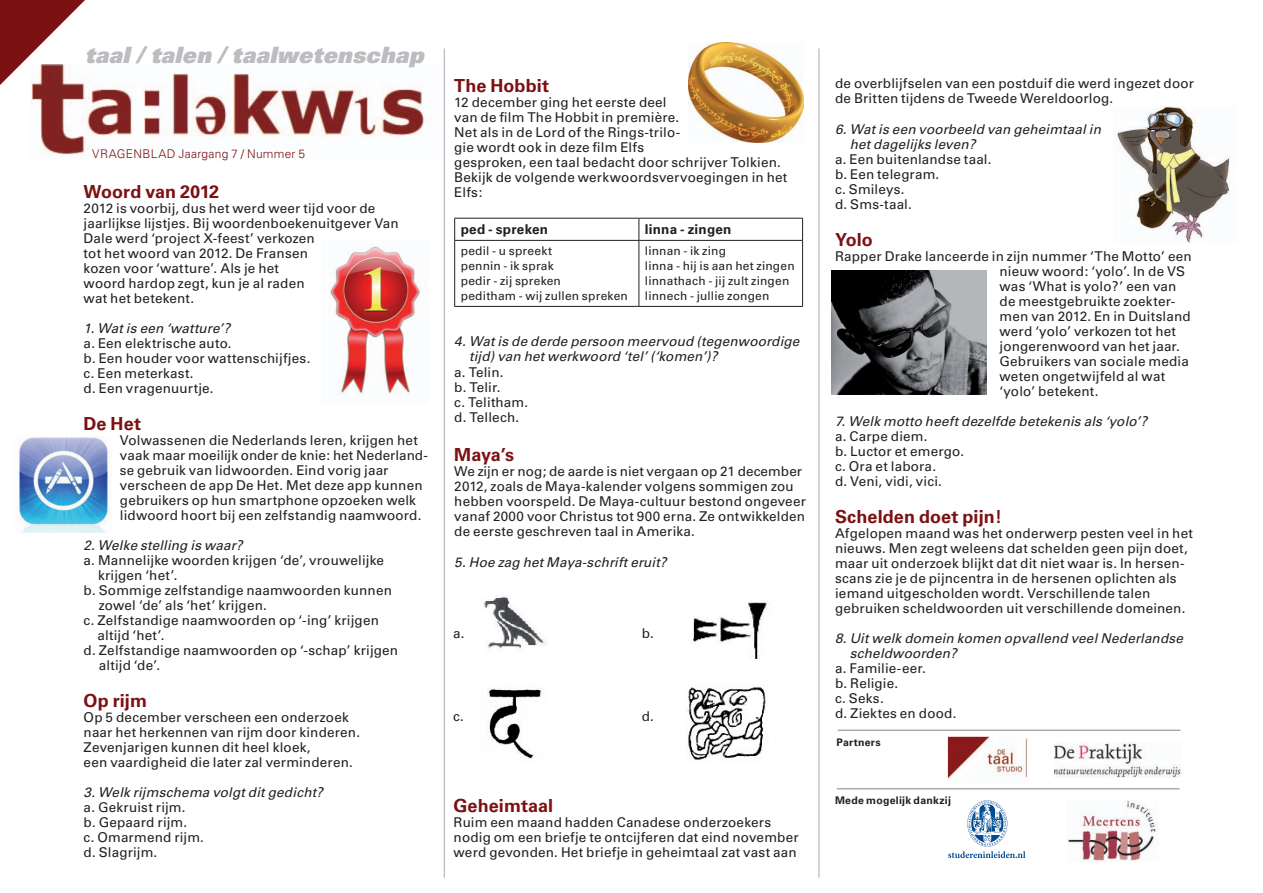
<style>
.page{position:relative;width:1263px;height:893px;background:#fff}
.page>*{position:absolute;margin:0;border:0;box-sizing:border-box;transform-origin:0 0}
.t1{font:italic 900 22.5px "Univers";letter-spacing:.015em;color:#bcbdc0}
.t2{font:700 18px "Univers";letter-spacing:.005em;color:#7c1113}
.t3{font:13.5px/15px "Univers";letter-spacing:.01em;color:#231f20}
.t4{font:italic 13.5px/15.3px "Univers";letter-spacing:.01em;color:#231f20}
.t5{font:700 13.5px "Univers CE";letter-spacing:.015em;color:#231f20}
.t6{font:12px/15px "Univers";letter-spacing:.015em;color:#231f20}
.t7{font:300 12px "Univers";letter-spacing:.02em;color:#7c1113}
.t8{font:700 10.5px "Univers";letter-spacing:.025em;color:#231f20}
</style>
<div class="page">
<hr style="left:444px;top:48px;width:1px;height:830px;background:#a8a9ad">
<hr style="left:819px;top:48px;width:1px;height:830px;background:#a8a9ad">
<img style="left:31px;top:73px;width:394px;height:82px">
<hr style="left:454px;top:218px;width:185px;height:1px;background:#231f20">
<svg style="left:454px;top:219px;width:1px;height:21px"></svg>
<hr style="left:639px;top:218px;width:164px;height:1px;background:#231f20">
<svg style="left:638px;top:219px;width:1px;height:21px"></svg>
<svg style="left:802px;top:219px;width:1px;height:21px"></svg>
<hr style="left:454px;top:240px;width:185px;height:1px;background:#231f20">
<hr style="left:454px;top:241px;width:1px;height:65px;background:#231f20">
<hr style="left:639px;top:240px;width:164px;height:1px;background:#231f20">
<hr style="left:638px;top:241px;width:1px;height:65px;background:#231f20">
<hr style="left:802px;top:241px;width:1px;height:65px;background:#231f20">
<hr style="left:454px;top:306px;width:185px;height:1px;background:#231f20">
<hr style="left:639px;top:306px;width:164px;height:1px;background:#231f20">
<img style="left:1117px;top:106px;width:114px;height:136px">
<svg style="left:0;top:0;width:85px;height:85px"></svg>
<img style="left:1068px;top:801px;width:88px;height:60px">
<svg style="left:948px;top:800px;width:77px;height:58px"></svg>
<hr style="left:838px;top:730px;width:342px;height:1px;background:#808285">
<hr style="left:837px;top:789px;width:342px;height:1px;background:#808285">
<img style="left:1054px;top:743px;width:128px;height:35px">
<img style="left:948px;top:737px;width:80px;height:43px">
<img style="left:19px;top:437px;width:92px;height:95px">
<img style="left:688px;top:43px;width:116px;height:100px">
<img style="left:832px;top:271px;width:155px;height:124px">
<img style="left:330px;top:246px;width:91px;height:149px">
<img style="left:483px;top:595px;width:64px;height:54px">
<img style="left:692px;top:599px;width:79px;height:59px">
<img style="left:487px;top:689px;width:56px;height:70px">
<img style="left:687px;top:687px;width:79px;height:74px">
<h1 class="t1" style="left:85px;top:40px;width:340px">taal / talen / taalwetenschap</h1>
<p class="t7" style="left:92px;top:146px;width:214px">VRAGENBLAD Jaargang 7 / Nummer 5</p>
<h2 class="t2" style="left:84px;top:181px;width:137px">Woord van 2012</h2>
<p class="t3" style="left:84px;top:201px;width:317px">2012 is voorbij, dus het werd weer tijd voor de jaarlijkse lijstjes. Bij woordenboekenuitgever Van Dale werd ‘project X-feest’ verkozen<br>tot het woord van 2012. De Fransen<br>kozen voor ‘watture’. Als je het<br>woord hardop zegt, kun je al raden<br>wat het betekent.</p>
<p class="t4" style="left:84px;top:321px;width:148px">1. Wat is een ‘watture’?</p>
<p class="t3" style="left:84px;top:336px;width:228px">a. Een elektrische auto.<br>b. Een houder voor wattenschijfjes. c. Een meterkast.<br>d. Een vragenuurtje.</p>
<h2 class="t2" style="left:84px;top:413px;width:59px">De Het</h2>
<p class="t3" style="left:120px;top:433px;width:310px">Volwassenen die Nederlands leren, krijgen het vaak maar moeilijk onder de knie: het Nederland&shy;se gebruik van lidwoorden. Eind vorig jaar verscheen de app De Het. Met deze app kunnen gebruikers op hun smartphone opzoeken welk lidwoord hoort bij een zelfstandig naamwoord.</p>
<p class="t4" style="left:84px;top:538px;width:160px">2. Welke stelling is waar?</p>
<p class="t3" style="left:84px;top:553px;width:302px">a. Mannelijke woorden krijgen ‘de’, vrouwelijke</p>
<p class="t3" style="left:98px;top:568px;width:81px">krijgen ‘het’.</p>
<p class="t3" style="left:84px;top:583px;width:310px">b. Sommige zelfstandige naamwoorden kunnen</p>
<p class="t3" style="left:99px;top:598px;width:170px">zowel ‘de’ als ‘het’ krijgen.</p>
<p class="t3" style="left:84px;top:613px;width:297px">c. Zelfstandige naamwoorden op ‘-ing’ krijgen</p>
<p class="t3" style="left:98px;top:628px;width:68px">altijd ‘het’.</p>
<p class="t3" style="left:84px;top:643px;width:316px">d. Zelfstandige naamwoorden op ‘-schap’ krijgen</p>
<p class="t3" style="left:99px;top:658px;width:63px">altijd ‘de’.</p>
<h2 class="t2" style="left:84px;top:690px;width:65px">Op rijm</h2>
<p class="t3" style="left:84px;top:710px;width:278px">Op 5 december verscheen een onderzoek naar het herkennen van rijm door kinderen.<br>Zevenjarigen kunnen dit heel kloek,<br>een vaardigheid die later zal verminderen.</p>
<p class="t4" style="left:84px;top:785px;width:241px">3. Welk rijmschema volgt dit gedicht?</p>
<p class="t3" style="left:84px;top:800px;width:122px">a. Gekruist rijm.<br>b. Gepaard rijm.<br>c. Omarmend rijm. d. Slagrijm.</p>
<h2 class="t2" style="left:454px;top:75px;width:96px">The Hobbit</h2>
<p class="t3" style="left:454px;top:95px;width:335px">12 december ging het eerste deel<br>van de film The Hobbit in première.<br>Net als in de Lord of the Rings-trilo-<br>gie wordt ook in deze film Elfs<br>gesproken, een taal bedacht door schrijver Tolkien.<br>Bekijk de volgende werkwoordsvervoegingen in het Elfs:</p>
<p class="t5" style="left:461px;top:222px;width:89px">ped - spreken</p>
<p class="t5" style="left:645px;top:222px;width:88px">linna - zingen</p>
<p class="t6" style="left:461px;top:244px;width:169px">pedil - u spreekt<br>pennin - ik sprak<br>pedir - zij spreken<br>peditham - wij zullen spreken</p>
<p class="t6" style="left:645px;top:244px;width:151px">linnan - ik zing<br>linna - hij is aan het zingen linnathach - jij zult zingen linnech - jullie zongen</p>
<p class="t4" style="left:469px;top:334px;width:332px;text-indent:-15px">4. Wat is de derde persoon meervoud (tegenwoordige tijd) van het werkwoord ‘tel’ (‘komen’)?</p>
<p class="t3" style="left:454px;top:364px;width:75px">a. Telin.<br>b. Telir.<br>c. Telitham. d. Tellech.</p>
<h2 class="t2" style="left:454px;top:444px;width:61px">Maya’s</h2>
<p class="t3" style="left:454px;top:464px;width:353px">We zijn er nog; de aarde is niet vergaan op 21 december 2012, zoals de Maya-kalender volgens sommigen zou hebben voorspeld. De Maya-cultuur bestond ongeveer vanaf 2000 voor Christus tot 900 erna. Ze ontwikkelden de eerste geschreven taal in Amerika.</p>
<p class="t4" style="left:454px;top:554px;width:214px">5. Hoe zag het Maya-schrift eruit?</p>
<p class="t3" style="left:453px;top:626px;width:13px">a.</p>
<p class="t3" style="left:642px;top:626px;width:14px">b.</p>
<p class="t3" style="left:453px;top:709px;width:12px">c.</p>
<p class="t3" style="left:642px;top:709px;width:14px">d.</p>
<h2 class="t2" style="left:454px;top:795px;width:101px">Geheimtaal</h2>
<p class="t3" style="left:454px;top:815px;width:347px">Ruim een maand hadden Canadese onderzoekers nodig om een briefje te ontcijferen dat eind november werd gevonden. Het briefje in geheimtaal zat vast aan</p>
<p class="t3" style="left:835px;top:76px;width:360px">de overblijfselen van een postduif die werd ingezet door de Britten tijdens de Tweede Wereldoorlog.</p>
<p class="t4" style="left:850px;top:121px;width:253px;text-indent:-15px">6. Wat is een voorbeeld van geheimtaal in het dagelijks leven?</p>
<p class="t3" style="left:835px;top:152px;width:158px">a. Een buitenlandse taal. b. Een telegram.<br>c. Smileys.<br>d. Sms-taal.</p>
<h2 class="t2" style="left:835px;top:229px;width:39px">Yolo</h2>
<p class="t3" style="left:999px;top:248px;width:194px;text-indent:-164px">Rapper Drake lanceerde in zijn nummer ‘The Motto’ een nieuw woord: ‘yolo’. In de VS was ‘What is yolo?’ een van de meestgebruikte zoekter&shy;men van 2012. En in Duitsland werd ‘yolo’ verkozen tot het jongerenwoord van het jaar.<br>Gebruikers van sociale media weten ongetwijfeld al wat ‘yolo’ betekent.</p>
<p class="t4" style="left:835px;top:414px;width:314px">7. Welk motto heeft dezelfde betekenis als ‘yolo’?</p>
<p class="t3" style="left:835px;top:429px;width:131px">a. Carpe diem.<br>b. Luctor et emergo. c. Ora et labora.<br>d. Veni, vidi, vici.</p>
<h2 class="t2" style="left:835px;top:506px;width:168px">Schelden doet pijn!</h2>
<p class="t3" style="left:835px;top:525px;width:359px">Afgelopen maand was het onderwerp pesten veel in het nieuws. Men zegt weleens dat schelden geen pijn doet, maar uit onderzoek blijkt dat dit niet waar is. In hersen&shy;scans zie je de pijncentra in de hersenen oplichten als iemand uitgescholden wordt. Verschillende talen gebruiken scheldwoorden uit verschillende domeinen.</p>
<p class="t4" style="left:850px;top:630px;width:335px;text-indent:-15px">8. Uit welk domein komen opvallend veel Nederlandse scheldwoorden?</p>
<p class="t3" style="left:835px;top:661px;width:123px">a. Familie-eer.<br>b. Religie.<br>c. Seks.<br>d. Ziektes en dood.</p>
<p class="t8" style="left:836px;top:736px;width:46px">Partners</p>
<p class="t8" style="left:835px;top:795px;width:117px">Mede mogelijk dankzij</p>
</div>
